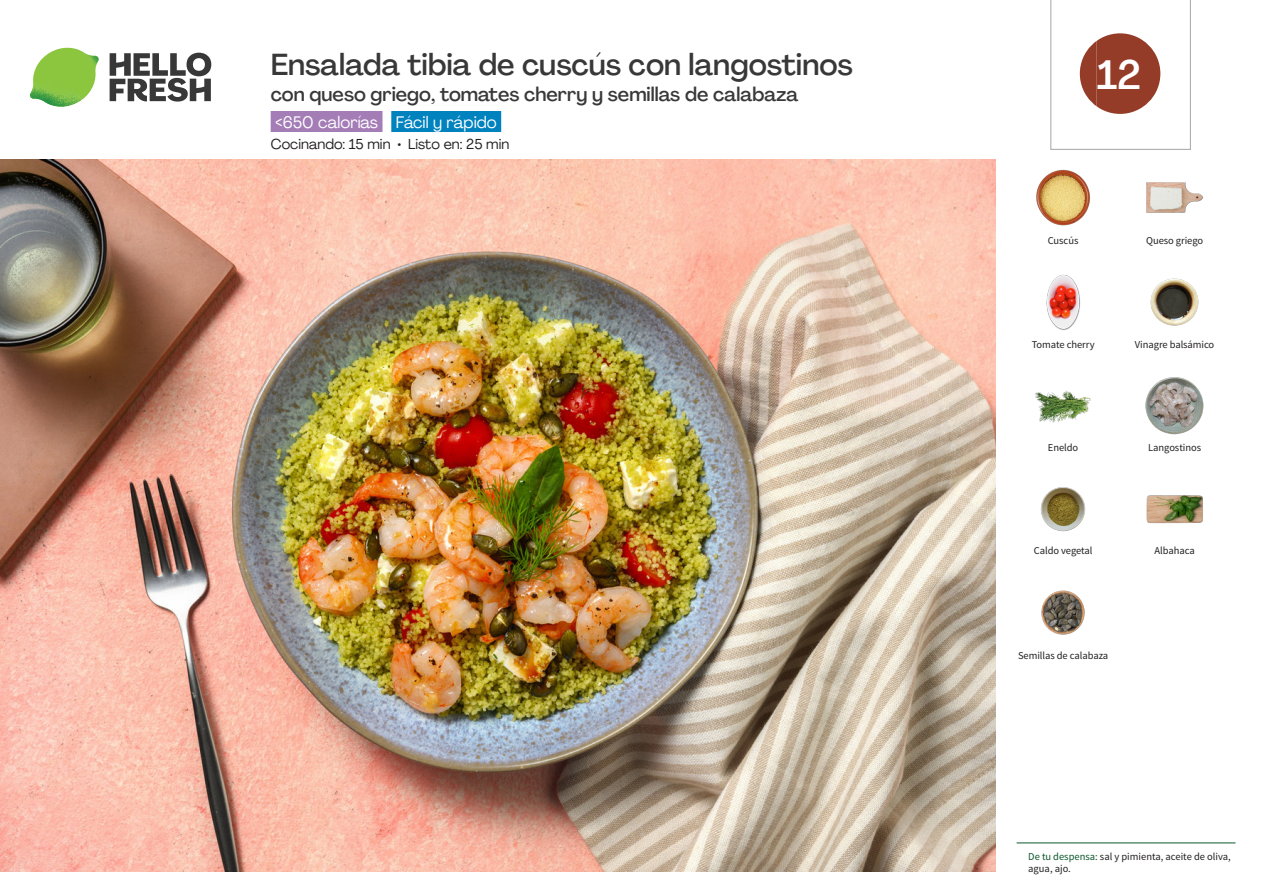
<style>
.page{position:relative;width:1263px;height:893px;background:#fff}
.page>*{position:absolute;margin:0;border:0;box-sizing:border-box;transform-origin:0 0}
._24_Recipe_Nr_Bag{font:500 40.5px "Agrandir";color:#fff}
._15_Titel_UK{font:500 30px "Agrandir";color:#383839}
._15_Titel_UK-2{font:500 19.5px "Agrandir";color:#383839}
._02_Box_Type{font:16.5px "Agrandir";color:#fff}
._02_Box_Type-2{font:14.25px "Agrandir";color:#231f20}
._18_FRONT_ingredient{font:10.5px/12px "Source Sans Pro";letter-spacing:-.005em;color:#231f20}
.s1{color:#0e572c}
</style>
<div class="page">
<svg style="left:110px;top:53px;width:101px;height:49px"></svg>
<img style="left:30px;top:48px;width:69px;height:59px">
<img style="left:0;top:159px;width:995px;height:713px">
<div style="left:271px;top:111px;width:111px;height:21px;background:#a47db7"></div>
<div style="left:391px;top:111px;width:110px;height:21px;background:#0082bf"></div>
<hr style="left:1016px;top:843px;width:219px;height:1px;background:#0e572c">
<img style="left:1036px;top:169px;width:54px;height:57px">
<img style="left:1146px;top:182px;width:57px;height:31px">
<img style="left:1150px;top:278px;width:49px;height:48px">
<img style="left:1046px;top:274px;width:35px;height:57px">
<img style="left:1146px;top:377px;width:57px;height:57px">
<img style="left:1034px;top:390px;width:57px;height:33px">
<img style="left:1146px;top:495px;width:57px;height:29px">
<img style="left:1040px;top:487px;width:46px;height:45px">
<img style="left:1041px;top:590px;width:44px;height:45px">
<svg style="left:1050px;top:0;width:141px;height:150px"></svg>
<p class="_15_Titel_UK" style="left:271px;top:46px;width:584px">Ensalada tibia de cuscús con langostinos</p>
<p class="_15_Titel_UK-2" style="left:271px;top:82px;width:529px">con queso griego, tomates cherry y semillas de calabaza</p>
<p class="_02_Box_Type" style="left:275px;top:112px;width:223px">&lt;650 calorías Fácil y rápido</p>
<p class="_02_Box_Type-2" style="left:271px;top:135px;width:240px">Cocinando: 15 min • Listo en: 25 min</p>
<p class="_24_Recipe_Nr_Bag" style="left:1097px;top:50px;width:46px">12</p>
<p class="_18_FRONT_ingredient" style="left:1048px;top:235px;width:32px">Cuscús</p>
<p class="_18_FRONT_ingredient" style="left:1146px;top:235px;width:58px">Queso griego</p>
<p class="_18_FRONT_ingredient" style="left:1032px;top:339px;width:64px">Tomate cherry</p>
<p class="_18_FRONT_ingredient" style="left:1135px;top:339px;width:81px">Vinagre balsámico</p>
<p class="_18_FRONT_ingredient" style="left:1048px;top:441px;width:32px">Eneldo</p>
<p class="_18_FRONT_ingredient" style="left:1148px;top:441px;width:54px">Langostinos</p>
<p class="_18_FRONT_ingredient" style="left:1034px;top:545px;width:60px">Caldo vegetal</p>
<p class="_18_FRONT_ingredient" style="left:1154px;top:545px;width:42px">Albahaca</p>
<p class="_18_FRONT_ingredient" style="left:1018px;top:649px;width:92px">Semillas de calabaza</p>
<p class="_18_FRONT_ingredient" style="left:1028px;top:850px;width:204px"><span class="s1">De tu despensa:</span> sal y pimienta, aceite de oliva, agua, ajo.</p>
</div>
